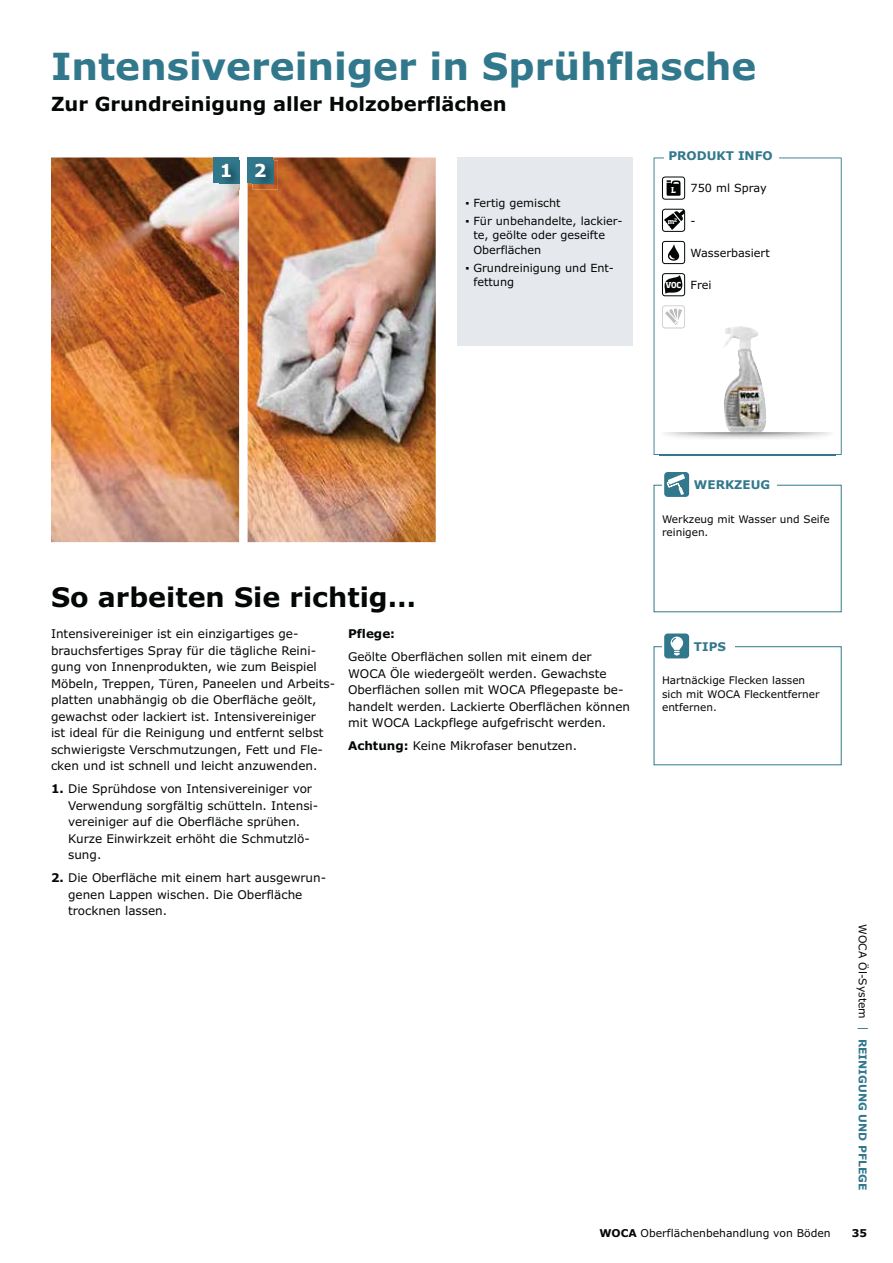
<style>
.page{position:relative;width:893px;height:1263px;background:#fff}
.page>*{position:absolute;margin:0;border:0;box-sizing:border-box;transform-origin:0 0}
.t1{font:700 37.5px "Verdana";color:#32788d}
.t2{font:700 27px "Verdana";color:#030806}
.t3{font:700 19.5px "Verdana";color:#030806}
.t4{font:700 18px "Verdana";color:#fff}
.t5{font:12px/16.5px "Verdana";color:#030806}
.t6{font:700 12px "Verdana";color:#32788d}
.t7{font:700 12px "Verdana";color:#030806}
.t8{font:11.25px/14.2px "Verdana";color:#030806}
.t9{font:10.8px "Verdana";color:#030806}
.t10{font:700 10.8px "Verdana";color:#32788d}
.t11{font:700 10.8px "Verdana";color:#030806}
.t12{font:10.5px/13.5px "Verdana";color:#030806}
.t13{font:700 8.1px "Soho Std";color:#fff}
.t14{font:700 6.6px "Soho Std";color:#fff}
.s1{font-family:"Soho Std";font-weight:700;font-size:8.1px;color:#fff}
.s2{font-weight:700}
.s3{font-weight:400;color:#030806}
.s4{font-weight:400}
</style>
<div class="page">
<img style="left:248px;top:158px;width:188px;height:384px">
<img style="left:51px;top:158px;width:188px;height:384px">
<div style="left:214px;top:158px;width:25px;height:25px;background:#32788d"></div>
<img style="left:219px;top:160px;width:21px;height:29px">
<div style="left:248px;top:158px;width:25px;height:25px;background:#32788d"></div>
<img style="left:252px;top:160px;width:26px;height:29px">
<img style="left:252px;top:160px;width:21px;height:23px">
<svg style="left:653px;top:158px;width:189px;height:297px"></svg>
<div style="left:664px;top:147px;width:115px;height:17px;background:#fff"></div>
<div style="left:662px;top:177px;width:23px;height:22px;background:#fff;border-radius:3px"></div>
<svg style="left:666px;top:180px;width:14px;height:16px"></svg>
<div style="left:662px;top:177px;width:23px;height:23px;border:1px solid #030806;border-radius:3px"></div>
<svg style="left:664px;top:211px;width:19px;height:19px"></svg>
<div style="left:662px;top:209px;width:23px;height:23px;border:1px solid #030806;border-radius:3px"></div>
<svg style="left:662px;top:305px;width:23px;height:23px"></svg>
<div style="left:662px;top:241px;width:23px;height:23px;background:#fff;border-radius:3px"></div>
<svg style="left:668px;top:244px;width:11px;height:17px"></svg>
<div style="left:662px;top:241px;width:23px;height:23px;border:1px solid #030806;border-radius:3px"></div>
<svg style="left:664px;top:275px;width:19px;height:19px"></svg>
<div style="left:662px;top:273px;width:23px;height:23px;border:1px solid #030806;border-radius:3px"></div>
<div style="left:457px;top:158px;width:175px;height:188px;background:#e5e9ed"></div>
<img style="left:660px;top:432px;width:175px;height:23px">
<svg style="left:732px;top:432px;width:26px;height:1px"></svg>
<div style="left:653px;top:485px;width:189px;height:127px;border:1px solid #32788d"></div>
<div style="left:662px;top:476px;width:115px;height:17px;background:#fff"></div>
<div style="left:664px;top:472px;width:25px;height:25px;background:#32788d;border-radius:4px"></div>
<svg style="left:667px;top:474px;width:18px;height:21px"></svg>
<div style="left:653px;top:646px;width:189px;height:119px;border:1px solid #32788d"></div>
<div style="left:662px;top:638px;width:72px;height:17px;background:#fff"></div>
<div style="left:664px;top:634px;width:25px;height:24px;background:#32788d;border-radius:4px"></div>
<svg style="left:670px;top:637px;width:13px;height:19px"></svg>
<h1 class="t1" style="left:51px;top:51px;width:707px">Intensivereiniger in Sprühflasche</h1>
<h3 class="t3" style="left:51px;top:96px;width:457px">Zur Grundreinigung aller Holzoberflächen</h3>
<p class="t6" style="left:668px;top:151px;width:106px">PRODUKT INFO</p>
<p class="t13" style="left:671px;top:184px;width:6px">L</p>
<p class="t8" style="left:691px;top:182px;width:78px">750 ml Spray</p>
<p class="t14" style="left:668px;top:217px;width:11px">m<sup>2</sup></p>
<p class="t8" style="left:691px;top:214px;width:7px">-</p>
<p class="t8" style="left:691px;top:247px;width:81px">Wasserbasiert</p>
<p class="t8" style="left:666px;top:279px;width:48px"><span class="s1">VOC</span> Frei</p>
<h3 class="t4" style="left:220px;top:163px;width:48px">1 2</h3>
<p class="t8" style="left:465px;top:196px;width:97px">▪ Fertig gemischt</p>
<p class="t8" style="left:473px;top:215px;width:151px;text-indent:-8px">▪ Für unbehandelte, lackier&shy;te, geölte oder geseifte<br>Oberflächen</p>
<p class="t8" style="left:473px;top:262px;width:142px;text-indent:-8px">▪ Grundreinigung und Ent&shy;fettung</p>
<h2 class="t2" style="left:51px;top:587px;width:367px">So arbeiten Sie richtig…</h2>
<p class="t5" style="left:51px;top:627px;width:286px">Intensivereiniger ist ein einzigartiges ge&shy;brauchsfertiges Spray für die tägliche Reini&shy;gung von Innenprodukten, wie zum Beispiel Möbeln, Treppen, Türen, Paneelen und Arbeits&shy;platten unabhängig ob die Oberfläche geölt, gewachst oder lackiert ist. Intensivereiniger<br>ist ideal für die Reinigung und entfernt selbst schwierigste Verschmutzungen, Fett und Fle&shy;cken und ist schnell und leicht anzuwenden.</p>
<p class="t5" style="left:68px;top:782px;width:252px;text-indent:-17px"><span class="s2">1.</span> Die Sprühdose von Intensivereiniger vor Verwendung sorgfältig schütteln. Intensi&shy;vereiniger auf die Oberfläche sprühen.<br>Kurze Einwirkzeit erhöht die Schmutzlö&shy;sung.</p>
<p class="t5" style="left:68px;top:871px;width:260px;text-indent:-17px"><span class="s2">2.</span> Die Oberfläche mit einem hart ausgewrun&shy;genen Lappen wischen. Die Oberfläche trocknen lassen.</p>
<p class="t7" style="left:348px;top:629px;width:49px">Pflege:</p>
<p class="t5" style="left:348px;top:650px;width:284px">Geölte Oberflächen sollen mit einem der WOCA Öle wiedergeölt werden. Gewachste Oberflächen sollen mit WOCA Pflegepaste be&shy;handelt werden. Lackierte Oberflächen können mit WOCA Lackpflege aufgefrischt werden.</p>
<p class="t5" style="left:348px;top:739px;width:231px"><span class="s2">Achtung:</span> Keine Mikrofaser benutzen.</p>
<p class="t6" style="left:694px;top:480px;width:78px">WERKZEUG</p>
<p class="t12" style="left:662px;top:513px;width:169px">Werkzeug mit Wasser und Seife reinigen.</p>
<p class="t6" style="left:694px;top:642px;width:34px">TIPS</p>
<p class="t12" style="left:662px;top:674px;width:159px">Hartnäckige Flecken lassen sich mit WOCA Fleckentferner entfernen.</p>
<p class="t10" style="left:867px;top:924px;width:268px;rotate:90deg"><span class="s3">WOCA Öl-System</span> <span class="s4">|</span> REINIGUNG UND PFLEGE</p>
<p class="t9" style="left:599px;top:1229px;width:233px"><span class="s2">WOCA</span> Oberflächenbehandlung von Böden</p>
<p class="t11" style="left:852px;top:1229px;width:17px">35</p>
</div>
